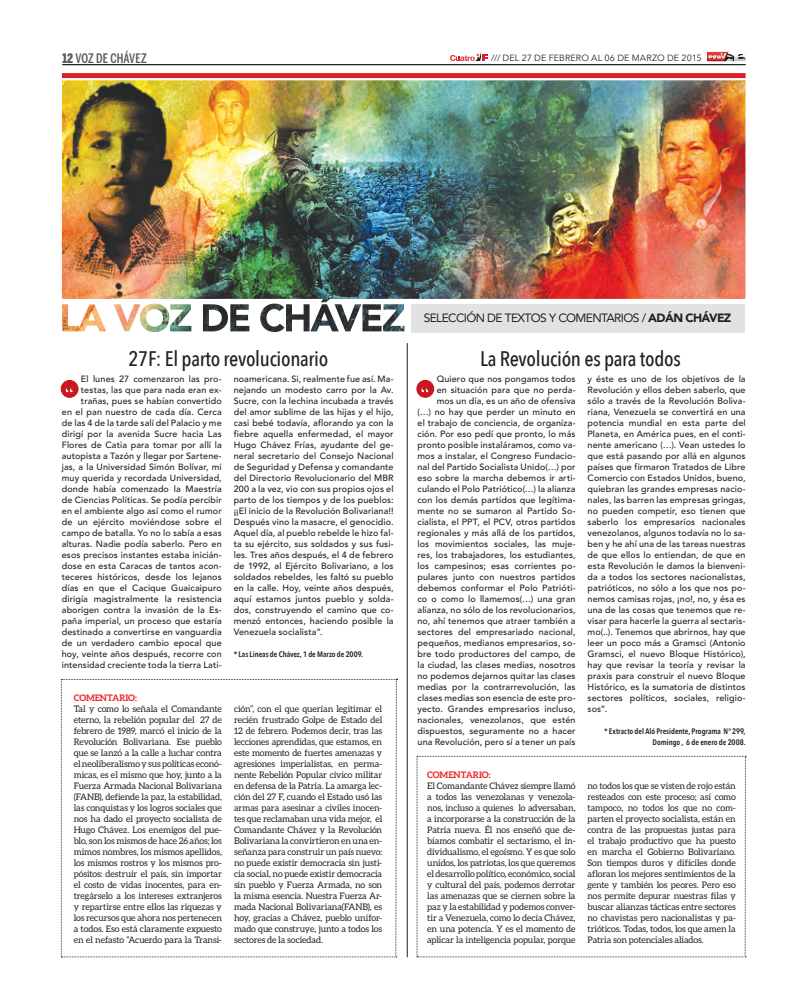
<style>
.page{position:relative;width:808px;height:1007px;background:#fff}
.page>*{position:absolute;margin:0;border:0;box-sizing:border-box;transform-origin:0 0}
.t1{font:500 21px "Avenir Next Condensed";letter-spacing:-.015em;color:#231f20}
.t2{font:500 13px "Benton Sans Comp";letter-spacing:.005em;color:#57585a}
.t3{font:12px "Avenir";letter-spacing:-.05em;color:#231f20}
.t4{font:500 9px/11px "Avenir LT Std";letter-spacing:.015em;color:#231f20;text-align:right}
.t5{font:9px/11px "Aleo";letter-spacing:-.01em;color:#231f20;text-align:justify}
.t6{font:9px "Avenir Next";letter-spacing:.01em;color:#231f20}
.t7{font:700 9px "Aleo";letter-spacing:-.01em;color:#ee1d23}
.t8{font:600 8px/11px "Avenir Next Condensed";letter-spacing:-.005em;color:#231f20;text-align:right}
.s1{font-weight:900}
</style>
<div class="page">
<hr style="left:62px;top:64px;width:684px;height:1px;background:#231f20">
<svg style="left:450px;top:53px;width:38px;height:8px"></svg>
<img style="left:707px;top:61px;width:39px;height:1px">
<svg style="left:707px;top:52px;width:38px;height:9px"></svg>
<div style="left:411px;top:304px;width:334px;height:29px;background:#e1e2e4"></div>
<img style="left:62px;top:80px;width:683px;height:252px">
<svg style="left:61px;top:380px;width:17px;height:17px"></svg>
<svg style="left:417px;top:380px;width:17px;height:17px"></svg>
<hr style="left:407px;top:343px;width:1px;height:614px;background:#231f20">
<div style="left:62px;top:73px;width:684px;height:5px;background:#e11e25"></div>
<svg style="left:61px;top:679px;width:336px;height:278px"></svg>
<svg style="left:417px;top:756px;width:329px;height:201px"></svg>
<h2 class="t2" style="left:62px;top:51px;width:86px"><span class="s1">12</span> VOZ DE CHÁVEZ</h2>
<p class="t6" style="left:491px;top:50px;width:212px">/// DEL 27 DE FEBRERO AL 06 DE MARZO DE 2015</p>
<h3 class="t3" style="left:424px;top:308px;width:309px">SELECCIÓN DE TEXTOS Y COMENTARIOS / <span class="s1">ADÁN CHÁVEZ</span></h3>
<h1 class="t1" style="left:128px;top:346px;width:201px">27F: El parto revolucionario</h1>
<h1 class="t1" style="left:480px;top:346px;width:202px">La Revolución es para todos</h1>
<p class="t4" style="left:62px;top:373px;width:161px">El lunes 27 comenzaron las pro&shy;testas, las que para nada eran ex&shy;trañas, pues se habían convertido<br>en el pan nuestro de cada día. Cerca de las 4 de la tarde salí del Palacio y me dirigí por la avenida Sucre hacia Las Flores de Catia para tomar por allí la autopista a Tazón y llegar por Sartene&shy;jas, a la Universidad Simón Bolívar, mi muy querida y recordada Universidad, donde había comenzado la Maestría de Ciencias Políticas. Se podía percibir en el ambiente algo así como el rumor de un ejército moviéndose sobre el campo de batalla. Yo no lo sabía a esas alturas. Nadie podía saberlo. Pero en esos precisos instantes estaba inicián&shy;dose en esta Caracas de tantos acon&shy;teceres históricos, desde los lejanos días en que el Cacique Guaicaipuro dirigía magistralmente la resistencia aborigen contra la invasión de la Es&shy;paña imperial, un proceso que estaría destinado a convertirse en vanguardia de un verdadero cambio epocal que hoy, veinte años después, recorre con intensidad creciente toda la tierra Lati-</p>
<p class="t4" style="left:234px;top:373px;width:161px;text-align:justify">noamericana. Si, realmente fue así. Ma&shy;nejando un modesto carro por la Av.<br>Sucre, con la lechina incubada a través del amor sublime de las hijas y el hijo, casi bebé todavía, aflorando ya con la fiebre aquella enfermedad, el mayor Hugo Chávez Frías, ayudante del ge&shy;neral secretario del Consejo Nacional de Seguridad y Defensa y comandante del Directorio Revolucionario del MBR 200 a la vez, vio con sus propios ojos el parto de los tiempos y de los pueblos: ¡¡El inicio de la Revolución Bolivariana!!<br>Después vino la masacre, el genocidio.<br>Aquel día, al pueblo rebelde le hizo fal&shy;ta su ejército, sus soldados y sus fusi&shy;les. Tres años después, el 4 de febrero de 1992, al Ejército Bolivariano, a los soldados rebeldes, les faltó su pueblo en la calle. Hoy, veinte años después, aquí estamos juntos pueblo y solda&shy;dos, construyendo el camino que co&shy;menzó entonces, haciendo posible la Venezuela socialista”.</p>
<p class="t4" style="left:417px;top:373px;width:160px">Quiero que nos pongamos todos<br>en situación para que no perda&shy;mos un día, es un año de ofensiva<br>(…) no hay que perder un minuto en el trabajo de conciencia, de organiza&shy;ción. Por eso pedí que pronto, lo más pronto posible instaláramos, como va&shy;mos a instalar, el Congreso Fundacio&shy;nal del Partido Socialista Unido(…) por eso sobre la marcha debemos ir arti&shy;culando el Polo Patriótico(…) la alianza con los demás partidos que legítima&shy;mente no se sumaron al Partido So&shy;cialista, el PPT, el PCV, otros partidos regionales y más allá de los partidos, los movimientos sociales, las muje&shy;res, los trabajadores, los estudiantes, los campesinos; esas corrientes po&shy;pulares junto con nuestros partidos debemos conformar el Polo Patrióti&shy;co o como lo llamemos(…) una gran alianza, no sólo de los revolucionarios, no, ahí tenemos que atraer también a sectores del empresariado nacional, pequeños, medianos empresarios, so&shy;bre todo productores del campo, de la ciudad, las clases medias, nosotros no podemos dejarnos quitar las clases medias por la contrarrevolución, las clases medias son esencia de este pro&shy;yecto. Grandes empresarios incluso, nacionales, venezolanos, que estén dispuestos, seguramente no a hacer una Revolución, pero sí a tener un país</p>
<p class="t4" style="left:587px;top:373px;width:160px;text-align:justify">y éste es uno de los objetivos de la Revolución y ellos deben saberlo, que sólo a través de la Revolución Boliva&shy;riana, Venezuela se convertirá en una potencia mundial en esta parte del Planeta, en América pues, en el conti&shy;nente americano (…). Vean ustedes lo que está pasando por allá en algunos países que firmaron Tratados de Libre Comercio con Estados Unidos, bueno, quiebran las grandes empresas nacio&shy;nales, las barren las empresas gringas, no pueden competir, eso tienen que saberlo los empresarios nacionales venezolanos, algunos todavía no lo sa&shy;ben y he ahí una de las tareas nuestras de que ellos lo entiendan, de que en esta Revolución le damos la bienveni&shy;da a todos los sectores nacionalistas, patrióticos, no sólo a los que nos po&shy;nemos camisas rojas, ¡no!, no, y ésa es una de las cosas que tenemos que re&shy;visar para hacerle la guerra al sectaris&shy;mo(..). Tenemos que abrirnos, hay que leer un poco más a Gramsci (Antonio Gramsci, el nuevo Bloque Histórico), hay que revisar la teoría y revisar la praxis para construir el nuevo Bloque Histórico, es la sumatoria de distintos sectores políticos, sociales, religio&shy;sos”.</p>
<p class="t8" style="left:234px;top:648px;width:131px">* Las Líneas de Chávez, 1 de Marzo de 2009.</p>
<p class="t7" style="left:74px;top:692px;width:65px">COMENTARIO:</p>
<p class="t5" style="left:74px;top:703px;width:150px">Tal y como lo señala el Comandante eterno, la rebelión popular del 27 de febrero de 1989, marcó el inicio de la Revolución Bolivariana. Ese pueblo que se lanzó a la calle a luchar contra el neoliberalismo y sus políticas econó&shy;micas, es el mismo que hoy, junto a la Fuerza Armada Nacional Bolivariana (FANB), defiende la paz, la estabilidad, las conquistas y los logros sociales que nos ha dado el proyecto socialista de Hugo Chávez. Los enemigos del pue&shy;blo, son los mismos de hace 26 años; los mimos nombres, los mismos apellidos, los mismos rostros y los mismos pro&shy;pósitos: destruir el país, sin importar el costo de vidas inocentes, para en&shy;tregárselo a los intereses extranjeros y repartirse entre ellos las riquezas y los recursos que ahora nos pertenecen a todos. Eso está claramente expuesto en el nefasto “Acuerdo para la Transi-</p>
<p class="t5" style="left:234px;top:703px;width:150px">ción”, con el que querían legitimar el recién frustrado Golpe de Estado del 12 de febrero. Podemos decir, tras las lecciones aprendidas, que estamos, en este momento de fuertes amenazas y agresiones imperialistas, en perma&shy;nente Rebelión Popular cívico militar en defensa de la Patria. La amarga lec&shy;ción del 27 F, cuando el Estado usó las armas para asesinar a civiles inocen&shy;tes que reclamaban una vida mejor, el Comandante Chávez y la Revolución Bolivariana la convirtieron en una en&shy;señanza para construir un país nuevo: no puede existir democracia sin justi&shy;cia social, no puede existir democracia sin pueblo y Fuerza Armada, no son la misma esencia. Nuestra Fuerza Ar&shy;mada Nacional Bolivariana(FANB), es hoy, gracias a Chávez, pueblo unifor&shy;mado que construye, junto a todos los sectores de la sociedad.</p>
<p class="t8" style="left:604px;top:725px;width:143px">* Extracto del Aló Presidente, Programa N° 299,<br>Domingo , 6 de enero de 2008.</p>
<p class="t7" style="left:427px;top:769px;width:65px">COMENTARIO:</p>
<p class="t5" style="left:427px;top:780px;width:150px">El Comandante Chávez siempre llamó a todos las venezolanas y venezola&shy;nos, incluso a quienes lo adversaban, a incorporarse a la construcción de la Patria nueva. Él nos enseñó que de&shy;bíamos combatir el sectarismo, el in&shy;dividualismo, el egoísmo. Y es que solo unidos, los patriotas, los que queremos el desarrollo político, económico, social y cultural del país, podemos derrotar las amenazas que se ciernen sobre la paz y la estabilidad y podemos conver&shy;tir a Venezuela, como lo decía Chávez, en una potencia. Y es el momento de aplicar la inteligencia popular, porque</p>
<p class="t5" style="left:587px;top:780px;width:150px">no todos los que se visten de rojo están resteados con este proceso; así como tampoco, no todos los que no com&shy;parten el proyecto socialista, están en contra de las propuestas justas para el trabajo productivo que ha puesto en marcha el Gobierno Bolivariano.<br>Son tiempos duros y difíciles donde afloran los mejores sentimientos de la gente y también los peores. Pero eso nos permite depurar nuestras filas y buscar alianzas tácticas entre sectores no chavistas pero nacionalistas y pa&shy;trióticos. Todas, todos, los que amen la Patria son potenciales aliados.</p>
</div>
